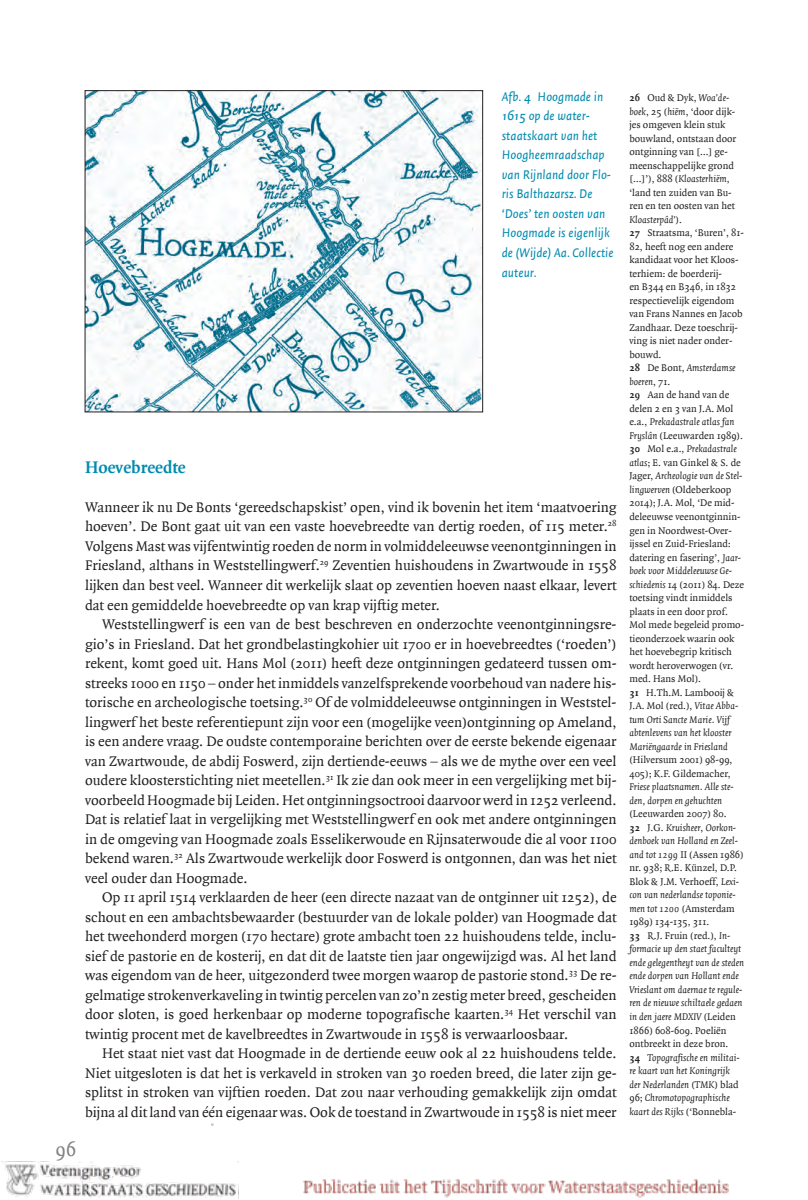
<style>
.page{position:relative;width:808px;height:1200px;background:#fff}
.page>*{position:absolute;margin:0;border:0;box-sizing:border-box;transform-origin:0 0}
.t1{font:21px "Quadraat Sc Offc";color:#808285}
.t2{font:700 18px "Quadraat Offc";color:#008bb0}
.t3{font:15px/19.5px "Quadraat Offc";color:#231f20;text-align:justify}
.t4{font:italic 13.5px/19.5px "Quadraat Sans Offc";color:#008bb0}
.t5{font:10.5px/13.5px "Quadraat Offc";color:#231f20}
.t6{font:italic 10.5px/13.5px "Quadraat Offc";color:#231f20}
.t7{font:10.5px "Quadraat Sc Offc";color:#231f20}
.s1{font-family:"Quadraat Sans Sc Offc";font-style:normal}
.s2{font-family:"Quadraat Sc Offc"}
.s3{font-family:"Quadraat Sc Offc";font-weight:700}
.s4{font-style:italic}
.s5{font-family:"Quadraat Offc"}
.s6{font-family:"Quadraat Sc Offc";font-style:italic}
.s7{font-family:"Quadraat Sc Offc";font-weight:700;font-style:normal}
.s8{font-style:normal}
.s9{font-family:"Quadraat Sc Offc";font-style:normal}
</style>
<div class="page">
<img style="left:2px;top:90px;width:727px;height:1107px">
<p class="t4" style="left:502px;top:87px;width:113px">Afb. <span class="s1">4</span> Hoogmade in<br><span class="s1">1615</span> op de water&shy;staatskaart van het<br>Hoogheemraadschap van Rijnland door Flo&shy;ris Balthazarsz. De ‘Does’ ten oosten van<br>Hoogmade is eigenlijk de (Wijde) Aa. Collectie auteur.</p>
<h1 class="t1" style="left:55px;top:1137px;width:23px">96</h1>
<p class="t2" style="left:85px;top:457px;width:102px">Hoevebreedte</p>
<p class="t3" style="left:85px;top:497px;width:533px">Wanneer ik nu De Bonts ‘gereedschapskist’ open, vind ik bovenin het item ‘maatvoering hoeven’. De Bont gaat uit van een vaste hoevebreedte van dertig roeden, of <span class="s2">115</span> meter.<sup>28<br></sup>Volgens Mast was vijfentwintig roeden de norm in volmiddeleeuwse veenontginningen in Friesland, althans in Weststellingwerf.<sup>29</sup> Zeventien huishoudens in Zwartwoude in <span class="s2">1558 </span>lijken dan best veel. Wanneer dit werkelijk slaat op zeventien hoeven naast elkaar, levert dat een gemiddelde hoevebreedte op van krap vijftig meter.</p>
<p class="t3" style="left:85px;top:614px;width:533px;text-indent:17px">Weststellingwerf is een van de best beschreven en onderzochte veenontginningsre&shy;gio’s in Friesland. Dat het grondbelastingkohier uit <span class="s2">1700</span> er in hoevebreedtes (‘roeden’) rekent, komt goed uit. Hans Mol (<span class="s2">2011</span>) heeft deze ontginningen gedateerd tussen om&shy;streeks <span class="s2">1000</span> en <span class="s2">1150</span> – onder het inmiddels vanzelfsprekende voorbehoud van nadere his&shy;torische en archeologische toetsing.<sup>30</sup> Of de volmiddeleeuwse ontginningen in Weststel&shy;lingwerf het beste referentiepunt zijn voor een (mogelijke veen)ontginning op Ameland, is een andere vraag. De oudste contemporaine berichten over de eerste bekende eigenaar van Zwartwoude, de abdij Foswerd, zijn dertiende-eeuws – als we de mythe over een veel oudere kloosterstichting niet meetellen.<sup>31</sup> Ik zie dan ook meer in een vergelijking met bij&shy;voorbeeld Hoogmade bij Leiden. Het ontginningsoctrooi daarvoor werd in <span class="s2">1252</span> verleend.<br>Dat is relatief laat in vergelijking met Weststellingwerf en ook met andere ontginningen in de omgeving van Hoogmade zoals Esselikerwoude en Rijnsaterwoude die al voor <span class="s2">1100 </span>bekend waren.<sup>32</sup> Als Zwartwoude werkelijk door Foswerd is ontgonnen, dan was het niet veel ouder dan Hoogmade.</p>
<p class="t3" style="left:85px;top:887px;width:533px;text-indent:17px">Op <span class="s2">11</span> april <span class="s2">1514</span> verklaarden de heer (een directe nazaat van de ontginner uit <span class="s2">1252</span>), de schout en een ambachtsbewaarder (bestuurder van de lokale polder) van Hoogmade dat het tweehonderd morgen (<span class="s2">170</span> hectare) grote ambacht toen <span class="s2">22</span> huishoudens telde, inclu&shy;sief de pastorie en de kosterij, en dat dit de laatste tien jaar ongewijzigd was. Al het land was eigendom van de heer, uitgezonderd twee morgen waarop de pastorie stond.<sup>33</sup> De re&shy;gelmatige strokenverkaveling in twintig percelen van zo’n zestig meter breed, gescheiden door sloten, is goed herkenbaar op moderne topografische kaarten.<sup>34</sup> Het verschil van twintig procent met de kavelbreedtes in Zwartwoude in <span class="s2">1558</span> is verwaarloosbaar.</p>
<p class="t3" style="left:85px;top:1043px;width:533px;text-indent:17px">Het staat niet vast dat Hoogmade in de dertiende eeuw ook al <span class="s2">22</span> huishoudens telde.<br>Niet uitgesloten is dat het is verkaveld in stroken van <span class="s2">30</span> roeden breed, die later zijn ge&shy;splitst in stroken van vijftien roeden. Dat zou naar verhouding gemakkelijk zijn omdat bijna al dit land van één eigenaar was. Ook de toestand in Zwartwoude in <span class="s2">1558</span> is niet meer</p>
<p class="t5" style="left:629px;top:91px;width:116px"><span class="s3">26</span> Oud &amp; Dyk, <span class="s4">Woa’de&shy;boek</span>, <span class="s2">25</span> (<span class="s4">hiëm</span>, ‘door dijk&shy;jes omgeven klein stuk bouwland, ontstaan door ontginning van […] ge&shy;meenschappelijke grond […]’), <span class="s2">888</span> (<span class="s4">Kloasterhiëm</span>, ‘land ten zuiden van Bu&shy;ren en ten oosten van het<br><span class="s4">Kloasterpâd’</span>).<br><span class="s3">27</span> Straatsma, ‘Buren’, <span class="s2">81</span>-<br><span class="s2">82</span>, heeft nog een andere kandidaat voor het Kloos&shy;terhiem: de boerderij-</p>
<p class="t7" style="left:629px;top:281px;width:108px"><span class="s5">en B</span>344 <span class="s5">en B</span>346<span class="s5">, in</span> 1832</p>
<p class="t5" style="left:629px;top:294px;width:116px">respectievelijk eigendom van Frans Nannes en Jacob<br>Zandhaar. Deze toeschrij&shy;ving is niet nader onder&shy;bouwd.<br><span class="s3">28</span> De Bont, <span class="s4">Amsterdamse boeren</span>, <span class="s2">71</span>.<br><span class="s3">29</span> Aan de hand van de delen <span class="s2">2</span> en <span class="s2">3</span> van J.A. Mol e.a., <span class="s4">Prekadastrale atlas fan<br>Fryslân</span> (Leeuwarden <span class="s2">1989</span>).<br><span class="s3">30</span> Mol e.a., <span class="s4">Prekadastrale atlas</span>; E. van Ginkel &amp; S. de<br>Jager, <span class="s4">Archeologie van de Stel&shy;lingwerven</span> (Oldeberkoop<br><span class="s2">2014</span>); J.A. Mol, ‘De mid&shy;deleeuwse veenontginnin&shy;gen in Noordwest-Over&shy;ijssel en Zuid-Friesland: datering en fasering’, <span class="s4">Jaar&shy;boek voor Middeleeuwse Ge&shy;schiedenis</span> <span class="s2">14</span> (<span class="s2">2011</span>) <span class="s2">84</span>. Deze toetsing vindt inmiddels plaats in een door prof.<br>Mol mede begeleid promo&shy;tieonderzoek waarin ook het hoevebegrip kritisch wordt heroverwogen (vr. med. Hans Mol).<br><span class="s3">31</span> H.Th.M. Lambooij &amp;<br>J.A. Mol (red.), <span class="s4">Vitae Abba&shy;tum Orti Sancte Marie. Vijf abtenlevens van het klooster<br>Mariëngaarde in Friesland </span>(Hilversum <span class="s2">2001</span>) <span class="s2">98</span>-<span class="s2">99</span>,<br><span class="s2">405</span>); K.F. Gildemacher,<br><span class="s4">Friese plaatsnamen. Alle ste&shy;den, dorpen en gehuchten </span>(Leeuwarden <span class="s2">2007</span>) <span class="s2">80</span>.<br><span class="s3">32</span> J.G. <span class="s4">Kruisheer</span>, <span class="s4">Oorkon&shy;denboek van Holland en Zeel&shy;and tot</span> <span class="s6">1299</span> II (Assen <span class="s2">1986</span>) nr. <span class="s2">938</span>; R.E. Künzel, D.P.<br>Blok &amp; J.M. Verhoeff, <span class="s4">Lexi&shy;con van nederlandse toponie&shy;men tot</span> <span class="s6">1200</span> (Amsterdam</p>
<p class="t7" style="left:629px;top:916px;width:82px">1989<span class="s5">)</span> 134<span class="s5">-</span>135<span class="s5">,</span> 311<span class="s5">.</span></p>
<p class="t6" style="left:629px;top:928px;width:116px"><span class="s7">33</span> <span class="s8">R.J. Fruin (red.),</span> In&shy;formacie up den staet faculteyt ende gelegentheyt van de steden ende dorpen van Hollant ende<br>Vrieslant om daernae te regule&shy;ren de nieuwe schiltaele gedaen in den jaere MDXIV <span class="s8">(Leiden</span></p>
<p class="t7" style="left:629px;top:1024px;width:99px">1866<span class="s5">)</span> 608<span class="s5">-</span>609<span class="s5">. Poeliën</span></p>
<p class="t6" style="left:629px;top:1036px;width:112px"><span class="s8">ontbreekt in deze bron.<br></span><span class="s7">34</span> Topografische en militai&shy;re kaart van het Koningrijk der Nederlanden <span class="s8">(</span>TMK<span class="s8">) blad<br></span><span class="s9">96</span><span class="s8">;</span> Chromotopographische kaart des Rijks <span class="s8">(‘Bonnebla-</span></p>
</div>
